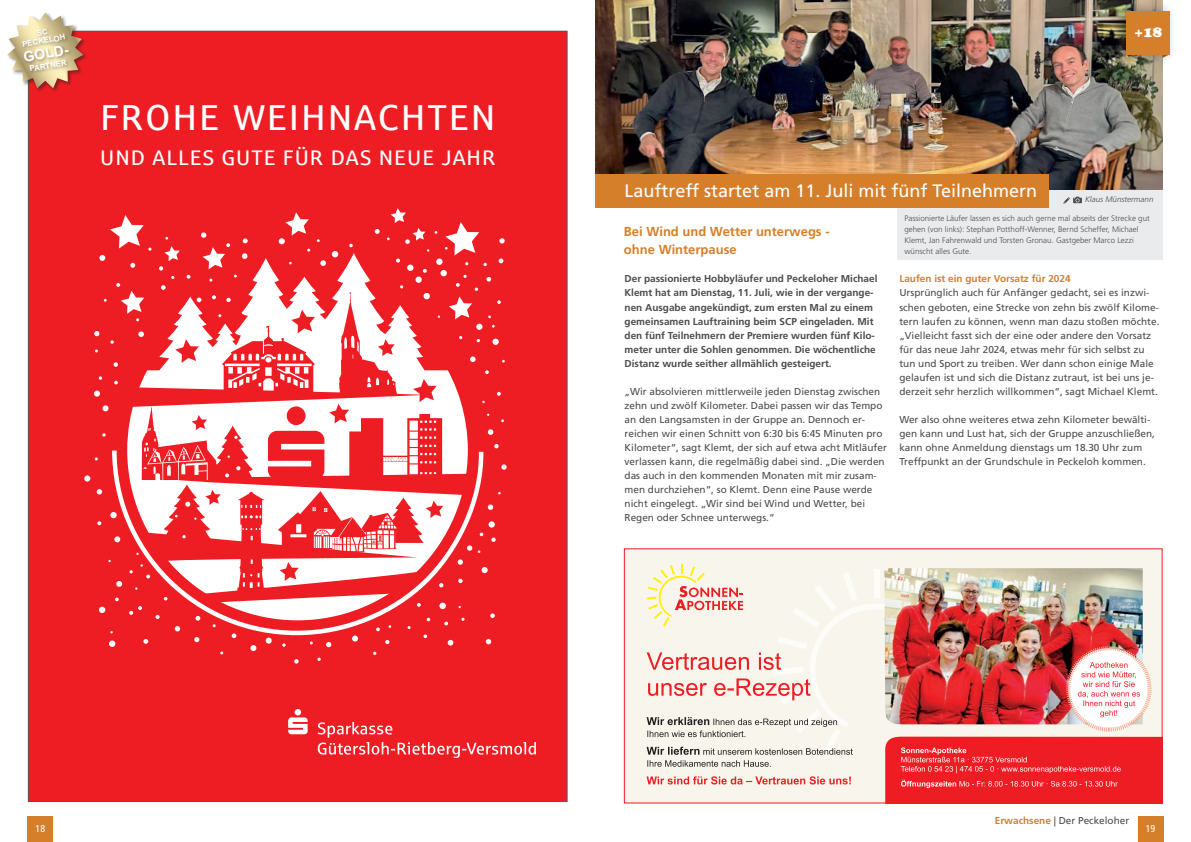
<style>
.page{position:relative;width:1191px;height:842px;background:#fff}
.page>*{position:absolute;margin:0;border:0;box-sizing:border-box;transform-origin:0 0}
.t1{font:36.1px "Sparkasse Rg";letter-spacing:.05em;color:#fff}
.t2{font:21.1px "Sparkasse Rg";letter-spacing:.05em;color:#fff}
.Headline{font:18px "Frutiger LT Std";color:#fff}
.t3{font:14.7px "Cooper Black Std";color:#fff}
.t4{font:700 14.2px "Arial";color:#fff}
.t5{font:700 13px/18px "Frutiger LT Std";color:#d67f2b}
.t6{font:10px/14px "Frutiger LT Std";color:#4b4c4d}
.t7{font:700 10px/14px "Frutiger LT Std";color:#4b4c4d}
.t8{font:700 10px "Frutiger LT Std";color:#d67f2b}
.t9{font:condensed 10px "Frutiger LT Std";color:#fff}
.Bildunterschrift{font:300 8px/11px "Frutiger LT Std";color:#4b4c4d}
.Bildunterschrift-2{font:italic 300 8px "Frutiger LT Std";color:#4b4c4d}
.t10{font:700 7.9px "Arial";color:#fff}
.s1{font-weight:700;color:#d67f2b}
</style>
<div class="page">
<div style="left:1137px;top:816px;width:26px;height:26px;background:#d67f2b"></div>
<div style="left:28px;top:31px;width:539px;height:770px;background:#ee1d23"></div>
<svg style="left:288px;top:709px;width:248px;height:49px"></svg>
<svg style="left:116px;top:591px;width:349px;height:40px"></svg>
<svg style="left:490px;top:613px;width:5px;height:5px"></svg>
<div style="left:439px;top:603px;width:7px;height:6px;background:#fff;border-radius:50%"></div>
<svg style="left:376px;top:627px;width:4px;height:4px"></svg>
<svg style="left:143px;top:639px;width:5px;height:5px"></svg>
<svg style="left:129px;top:606px;width:13px;height:9px"></svg>
<svg style="left:194px;top:637px;width:5px;height:5px"></svg>
<svg style="left:444px;top:622px;width:4px;height:3px"></svg>
<svg style="left:232px;top:633px;width:4px;height:5px"></svg>
<svg style="left:195px;top:616px;width:5px;height:5px"></svg>
<svg style="left:385px;top:640px;width:4px;height:4px"></svg>
<svg style="left:99px;top:607px;width:6px;height:6px"></svg>
<div style="left:109px;top:640px;width:6px;height:7px;background:#fff;border-radius:50%"></div>
<svg style="left:175px;top:626px;width:5px;height:5px"></svg>
<svg style="left:423px;top:634px;width:4px;height:4px"></svg>
<svg style="left:352px;top:635px;width:6px;height:6px"></svg>
<svg style="left:155px;top:615px;width:5px;height:4px"></svg>
<svg style="left:426px;top:618px;width:4px;height:3px"></svg>
<svg style="left:115px;top:598px;width:4px;height:3px"></svg>
<svg style="left:448px;top:640px;width:5px;height:5px"></svg>
<div style="left:84px;top:475px;width:6px;height:7px;background:#fff;border-radius:50%"></div>
<svg style="left:417px;top:603px;width:4px;height:4px"></svg>
<svg style="left:486px;top:639px;width:5px;height:5px"></svg>
<svg style="left:94px;top:208px;width:412px;height:383px"></svg>
<svg style="left:266px;top:638px;width:6px;height:6px"></svg>
<svg style="left:282px;top:643px;width:4px;height:4px"></svg>
<svg style="left:294px;top:659px;width:5px;height:5px"></svg>
<svg style="left:317px;top:657px;width:4px;height:4px"></svg>
<svg style="left:326px;top:642px;width:5px;height:5px"></svg>
<svg style="left:250px;top:645px;width:6px;height:6px"></svg>
<div style="left:6px;top:12px;width:82px;height:81px;background:#231f20;opacity:.5"></div>
<div style="left:896px;top:190px;width:266px;height:70px;background:#eaebec"></div>
<svg style="left:1063px;top:197px;width:19px;height:7px"></svg>
<img style="left:595px;top:0;width:567px;height:190px">
<div style="left:595px;top:174px;width:454px;height:34px;background:#d67f2b"></div>
<div style="left:1108px;top:0;width:68px;height:67px;background:#231f20;opacity:.5"></div>
<div style="left:1126px;top:11px;width:43px;height:43px;background:#d67f2b"></div>
<div style="left:624px;top:548px;width:537px;height:255px;background:#f8f6ec"></div>
<img style="left:646px;top:564px;width:516px;height:239px">
<div style="left:28px;top:816px;width:25px;height:26px;background:#d67f2b"></div>
<svg style="left:7px;top:12px;width:76px;height:76px"></svg>
<p class="t10" style="left:21px;top:39px;width:45px;rotate:-10deg">PECKELOH</p>
<p class="t4" style="left:22px;top:48px;width:49px;rotate:-10deg">GOLD-</p>
<p class="t10" style="left:29px;top:63px;width:39px;rotate:-10deg">PARTNER</p>
<p class="t1" style="left:100px;top:95px;width:397px">FROHE WEIHNACHTEN</p>
<p class="t2" style="left:100px;top:145px;width:397px">UND ALLES GUTE FÜR DAS NEUE JAHR</p>
<p class="t9" style="left:36px;top:822px;width:11px">18</p>
<p class="t3" style="left:1134px;top:23px;width:29px">+18</p>
<p class="Headline" style="left:624px;top:180px;width:414px">Lauftreff startet am 11. Juli mit fünf Teilnehmern</p>
<p class="Bildunterschrift-2" style="left:1085px;top:195px;width:70px">Klaus Münstermann</p>
<p class="t5" style="left:624px;top:223px;width:207px">Bei Wind und Wetter unterwegs - ohne Winterpause</p>
<p class="t7" style="left:624px;top:272px;width:254px">Der passionierte Hobbyläufer und Peckeloher Michael Klemt hat am Dienstag, 11. Juli, wie in der vergange&shy;nen Ausgabe angekündigt, zum ersten Mal zu einem gemeinsamen Lauftraining beim SCP eingeladen. Mit den fünf Teilnehmern der Premiere wurden fünf Kilo&shy;meter unter die Sohlen genommen. Die wöchentliche Distanz wurde seither allmählich gesteigert.</p>
<p class="t6" style="left:624px;top:384px;width:264px">„Wir absolvieren mittlerweile jeden Dienstag zwischen zehn und zwölf Kilometer. Dabei passen wir das Tempo an den Langsamsten in der Gruppe an. Dennoch er&shy;reichen wir einen Schnitt von 6:30 bis 6:45 Minuten pro Kilometer“, sagt Klemt, der sich auf etwa acht Mitläufer verlassen kann, die regelmäßig dabei sind. „Die werden das auch in den kommenden Monaten mit mir zusam&shy;men durchziehen“, so Klemt. Denn eine Pause werde nicht eingelegt. „Wir sind bei Wind und Wetter, bei Regen oder Schnee unterwegs.“</p>
<p class="Bildunterschrift" style="left:904px;top:213px;width:247px">Passionierte Läufer lassen es sich auch gerne mal abseits der Strecke gut gehen (von links): Stephan Potthoff-Wenner, Bernd Scheffer, Michael Klemt, Jan Fahrenwald und Torsten Gronau. Gastgeber Marco Lezzi wünscht alles Gute.</p>
<p class="t8" style="left:899px;top:273px;width:173px">Laufen ist ein guter Vorsatz für 2024</p>
<p class="t6" style="left:899px;top:286px;width:262px">Ursprünglich auch für Anfänger gedacht, sei es inzwi&shy;schen geboten, eine Strecke von zehn bis zwölf Kilome&shy;tern laufen zu können, wenn man dazu stoßen möchte. „Vielleicht fasst sich der eine oder andere den Vorsatz für das neue Jahr 2024, etwas mehr für sich selbst zu tun und Sport zu treiben. Wer dann schon einige Male gelaufen ist und sich die Distanz zutraut, ist bei uns je&shy;derzeit sehr herzlich willkommen“, sagt Michael Klemt.</p>
<p class="t6" style="left:899px;top:412px;width:257px">Wer also ohne weiteres etwa zehn Kilometer bewälti&shy;gen kann und Lust hat, sich der Gruppe anzuschließen, kann ohne Anmeldung dienstags um 18.30 Uhr zum Treffpunkt an der Grundschule in Peckeloh kommen.</p>
<p class="t6" style="left:994px;top:814px;width:136px"><span class="s1">Erwachsene</span> | Der Peckeloher</p>
<p class="t9" style="left:1145px;top:822px;width:11px">19</p>
</div>
